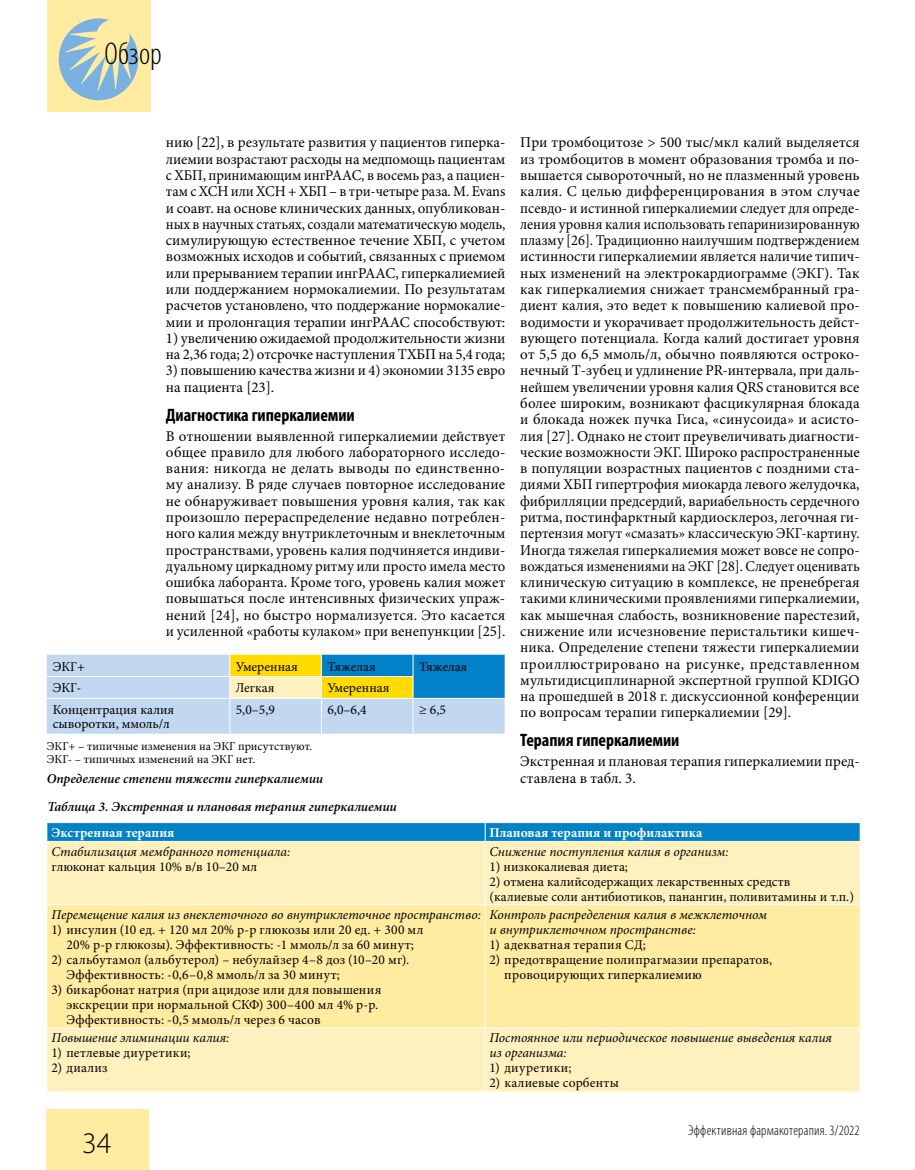
<style>
.page{position:relative;width:915px;height:1170px;background:#fff}
.page>*{position:absolute;margin:0;border:0;box-sizing:border-box;transform-origin:0 0}
.t1{font:300 condensed 31.5px "Myriad Pro";letter-spacing:.005em;color:#000}
.t2{font:300 30px "Myriad Pro";color:#000}
.t3{font:700 condensed 18px "Myriad Pro";letter-spacing:-.005em;color:#000}
.t4{font:15px/16.2px "Minion Pro";letter-spacing:-.005em;color:#000;text-align:justify}
.t5{font:300 condensed 14.25px "Myriad Pro";letter-spacing:.015em;color:#000}
.t6{font:13.5px/15px "Minion Pro";letter-spacing:.01em;color:#000}
.t7{font:italic 13.5px/15px "Minion Pro";color:#000}
.t8{font:italic 600 13.5px/28.2px "Minion Pro";color:#000}
.t9{font:700 13.5px "Minion Pro";color:#fff}
.t10{font:13.5px "Minion Pro";letter-spacing:-.01em;color:#000}
.t11{font:13.5px "Minion Pro";letter-spacing:.03em;color:#000}
.t12{font:12px/13.5px "Minion Pro";color:#000}
</style>
<div class="page">
<div style="left:47px;top:1108px;width:102px;height:61px;background:#ffeca1"></div>
<div style="left:47px;top:0;width:103px;height:112px;background:#ffeca1"></div>
<svg style="left:59px;top:18px;width:79px;height:82px"></svg>
<svg style="left:47px;top:654px;width:457px;height:79px;background:#adcbcd"></svg>
<hr style="left:47px;top:698px;width:183px;height:1px;background:#fff">
<hr style="left:230px;top:698px;width:91px;height:1px;background:#fff">
<hr style="left:229px;top:698px;width:1px;height:35px;background:#fff">
<hr style="left:321px;top:698px;width:92px;height:1px;background:#fff">
<hr style="left:321px;top:698px;width:1px;height:35px;background:#fff">
<hr style="left:413px;top:698px;width:91px;height:1px;background:#fff">
<hr style="left:412px;top:698px;width:1px;height:35px;background:#fff">
<div style="left:47px;top:842px;width:812px;height:249px;background:#fff1be"></div>
<div style="left:47px;top:905px;width:812px;height:122px;background:#ffeca1"></div>
<svg style="left:47px;top:823px;width:812px;height:18px;background:#0282c8"></svg>
<hr style="left:484px;top:841px;width:1px;height:63px;background:#fff">
<hr style="left:47px;top:904px;width:438px;height:1px;background:#fff">
<hr style="left:485px;top:904px;width:374px;height:1px;background:#fff">
<hr style="left:484px;top:905px;width:1px;height:122px;background:#fff">
<hr style="left:47px;top:1027px;width:438px;height:1px;background:#fff">
<hr style="left:485px;top:1027px;width:374px;height:1px;background:#fff">
<hr style="left:484px;top:1028px;width:1px;height:63px;background:#fff">
<h1 class="t1" style="left:104px;top:35px;width:59px">Обзор</h1>
<p class="t4" style="left:520px;top:135px;width:341px">При тромбоцитозе &gt; 500 тыс/мкл калий выделяется из тромбоцитов в момент образования тромба и по&shy;вышается сывороточный, но не плазменный уровень калия. С целью дифференцирования в этом случае псевдо- и истинной гиперкалиемии следует для опреде&shy;ления уровня калия использовать гепаринизированную плазму [26]. Традиционно наилучшим подтверждением истинности гиперкалиемии является наличие типич&shy;ных изменений на электрокардиограмме (ЭКГ). Так как гиперкалиемия снижает трансмембранный гра&shy;диент калия, это ведет к повышению калиевой про&shy;водимости и укорачивает продолжительность дейст&shy;вующего потенциала. Когда калий достигает уровня от 5,5 до 6,5 ммоль/л, обычно появляются остроко&shy;нечный Т-зубец и удлинение PR-интервала, при даль&shy;нейшем увеличении уровня калия QRS становится все более широким, возникают фасцикулярная блокада и блокада ножек пучка Гиса, «синусоида» и асисто&shy;лия [27]. Однако не стоит преувеличивать диагности&shy;ческие возможности ЭКГ. Широко распространенные в популяции возрастных пациентов с поздними ста&shy;диями ХБП гипертрофия миокарда левого желудочка, фибрилляции предсердий, вариабельность сердечного ритма, постинфарктный кардиосклероз, легочная ги&shy;пертензия могут «смазать» классическую ЭКГ-картину.<br>Иногда тяжелая гиперкалиемия может вовсе не сопро&shy;вождаться изменениями на ЭКГ [28]. Следует оценивать клиническую ситуацию в комплексе, не пренебрегая такими клиническими проявлениями гиперкалиемии, как мышечная слабость, возникновение парестезий, снижение или исчезновение перистальтики кишеч&shy;ника. Определение степени тяжести гиперкалиемии проиллюстрировано на рисунке, представленном мультидисциплинарной экспертной группой KDIGO на прошедшей в 2018 г. дискуссионной конференции по вопросам терапии гиперкалиемии [29].</p>
<p class="t3" style="left:520px;top:729px;width:161px">Терапия гиперкалиемии</p>
<p class="t4" style="left:520px;top:753px;width:341px">Экстренная и плановая терапия гиперкалиемии пред&shy;ставлена в табл. 3.</p>
<p class="t4" style="left:166px;top:135px;width:341px">нию [22], в результате развития у пациентов гиперка&shy;лиемии возрастают расходы на медпомощь пациентам с ХБП, принимающим ингРААС, в восемь раз, а пациен&shy;там с ХСН или ХСН + ХБП – в три-четыре раза. M. Evans и соавт. на основе клинических данных, опубликован&shy;ных в научных статьях, создали математическую модель, симулирующую естественное течение ХБП, с учетом возможных исходов и событий, связанных с приемом или прерыванием терапии ингРААС, гиперкалиемией или поддержанием нормокалиемии. По результатам расчетов установлено, что поддержание нормокалие&shy;мии и пролонгация терапии ингРААС способствуют:</p>
<p class="t4" style="left:166px;top:330px;width:341px">1) увеличению ожидаемой продолжительности жизни на 2,36 года; 2) отсрочке наступления ТХБП на 5,4 года;</p>
<p class="t4" style="left:166px;top:362px;width:341px">3) повышению качества жизни и 4) экономии 3135 евро на пациента [23].</p>
<p class="t3" style="left:166px;top:403px;width:190px">Диагностика гиперкалиемии</p>
<p class="t4" style="left:166px;top:427px;width:341px">В отношении выявленной гиперкалиемии действует общее правило для любого лабораторного исследо&shy;вания: никогда не делать выводы по единственно&shy;му анализу. В ряде случаев повторное исследование не обнаруживает повышения уровня калия, так как произошло перераспределение недавно потреблен&shy;ного калия между внутриклеточным и внеклеточным пространствами, уровень калия подчиняется индиви&shy;дуальному циркадному ритму или просто имела место ошибка лаборанта. Кроме того, уровень калия может повышаться после интенсивных физических упраж&shy;нений [24], но быстро нормализуется. Это касается и усиленной «работы кулаком» при венепункции [25].</p>
<p class="t6" style="left:53px;top:658px;width:34px">ЭКГ+</p>
<p class="t6" style="left:236px;top:658px;width:63px">Умеренная</p>
<p class="t10" style="left:327px;top:657px;width:50px">Тяжелая</p>
<p class="t10" style="left:419px;top:657px;width:50px">Тяжелая</p>
<p class="t6" style="left:53px;top:680px;width:30px">ЭКГ-</p>
<p class="t6" style="left:236px;top:680px;width:40px">Легкая</p>
<p class="t6" style="left:327px;top:680px;width:63px">Умеренная</p>
<p class="t6" style="left:53px;top:703px;width:123px;line-height:13.5px">Концентрация калия сыворотки, ммоль/л</p>
<p class="t6" style="left:236px;top:702px;width:41px">5,0–5,9</p>
<p class="t6" style="left:327px;top:702px;width:41px">6,0–6,4</p>
<p class="t6" style="left:419px;top:702px;width:28px">≥ 6,5</p>
<p class="t12" style="left:47px;top:739px;width:267px">ЭКГ+ – типичные изменения на ЭКГ присутствуют.<br>ЭКГ- – типичных изменений на ЭКГ нет.</p>
<p class="t8" style="left:47px;top:764px;width:351px">Определение степени тяжести гиперкалиемии<br>Таблица 3. Экстренная и плановая терапия гиперкалиемии</p>
<p class="t9" style="left:52px;top:823px;width:124px">Экстренная терапия</p>
<p class="t9" style="left:489px;top:823px;width:214px">Плановая терапия и профилактика</p>
<p class="t7" style="left:52px;top:843px;width:240px">Стабилизация мембранного потенциала:</p>
<p class="t6" style="left:52px;top:858px;width:207px">глюконат кальция 10% в/в 10–20 мл</p>
<p class="t7" style="left:489px;top:843px;width:240px">Снижение поступления калия в организм:</p>
<p class="t6" style="left:489px;top:858px;width:140px">1) низкокалиевая диета;</p>
<p class="t6" style="left:489px;top:873px;width:366px">2) отмена калийсодержащих лекарственных средств<br>(калиевые соли антибиотиков, панангин, поливитамины и т.п.)</p>
<p class="t7" style="left:52px;top:906px;width:430px">Перемещение калия из внеклеточного во внутриклеточное пространство:</p>
<p class="t6" style="left:52px;top:922px;width:373px;text-align:center">1) инсулин (10 ед. + 120 мл 20% р-р глюкозы или 20 ед. + 300 мл<br>20% р-р глюкозы). Эффективность: -1 ммоль/л за 60 минут;</p>
<p class="t6" style="left:66px;top:952px;width:344px;text-indent:-15px">2) сальбутамол (альбутерол) – небулайзер 4–8 доз (10–20 мг).<br>Эффективность: -0,6–0,8 ммоль/л за 30 минут;</p>
<p class="t6" style="left:66px;top:982px;width:316px;text-indent:-15px">3) бикарбонат натрия (при ацидозе или для повышения экскреции при нормальной СКФ) 300–400 мл 4% р-р.<br>Эффективность: -0,5 ммоль/л через 6 часов</p>
<p class="t7" style="left:52px;top:1030px;width:179px">Повышение элиминации калия:</p>
<p class="t6" style="left:52px;top:1045px;width:140px">1) петлевые диуретики;</p>
<p class="t6" style="left:52px;top:1060px;width:58px">2) диализ</p>
<p class="t7" style="left:489px;top:906px;width:279px">Контроль распределения калия в межклеточном и внутриклеточном пространстве:</p>
<p class="t6" style="left:489px;top:937px;width:158px">1) адекватная терапия СД;</p>
<p class="t6" style="left:504px;top:952px;width:269px;text-indent:-15px">2) предотвращение полипрагмазии препаратов, провоцирующих гиперкалиемию</p>
<p class="t7" style="left:489px;top:1030px;width:344px">Постоянное или периодическое повышение выведения калия из организма:</p>
<p class="t11" style="left:489px;top:1058px;width:84px">1) диуретики;</p>
<p class="t6" style="left:489px;top:1075px;width:131px">2) калиевые сорбенты</p>
<h2 class="t2" style="left:82px;top:1125px;width:31px">34</h2>
<p class="t5" style="left:688px;top:1121px;width:173px">Эффективная фармакотерапия. 3/2022</p>
</div>
